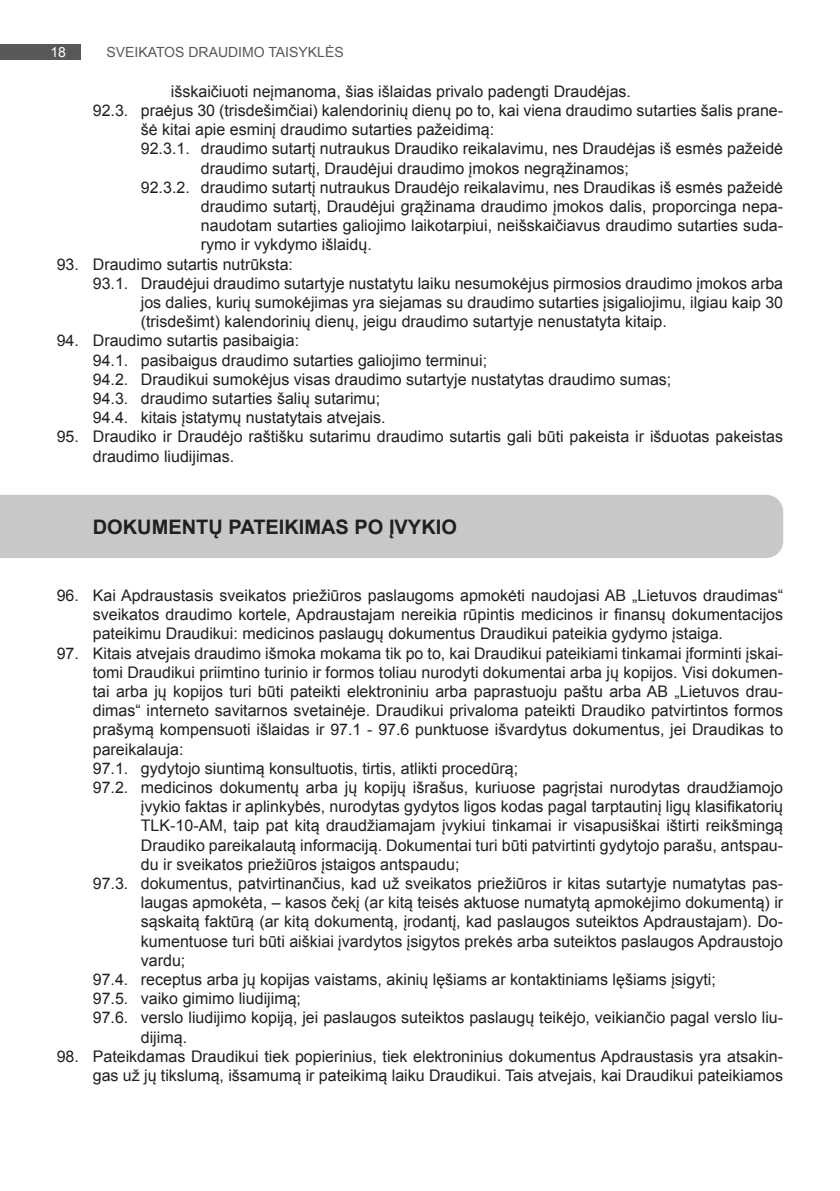
<style>
.page{position:relative;width:840px;height:1191px;background:#fff}
.page>*{position:absolute;margin:0;border:0;box-sizing:border-box;transform-origin:0 0}
.t1{font:700 20px "Arial";color:#231f20}
.t2{font:16px/19.2px "Arial";color:#231f20}
.t3{font:14px "Arial";color:#57585a}
.t4{font:14px "Arial";color:#fff}
</style>
<div class="page">
<div style="left:0;top:44px;width:80px;height:16px;background:#57585a"></div>
<div style="left:0;top:495px;width:782px;height:63px;background:#c7c8ca"></div>
<p class="t4" style="left:50px;top:43px;width:17px">18</p>
<p class="t3" style="left:106px;top:43px;width:239px">SVEIKATOS DRAUDIMO TAISYKLĖS</p>
<p class="t2" style="left:171px;top:82px;width:461px">išskaičiuoti neįmanoma, šias išlaidas privalo padengti Draudėjas.</p>
<p class="t2" style="left:93px;top:101px;width:691px">92.3. praėjus 30 (trisdešimčiai) kalendorinių dienų po to, kai viena draudimo sutarties šalis prane-</p>
<p class="t2" style="left:141px;top:120px;width:355px">šė kitai apie esminį draudimo sutarties pažeidimą:</p>
<p class="t2" style="left:141px;top:139px;width:643px">92.3.1. draudimo sutartį nutraukus Draudiko reikalavimu, nes Draudėjas iš esmės pažeidė</p>
<p class="t2" style="left:201px;top:158px;width:429px">draudimo sutartį, Draudėjui draudimo įmokos negrąžinamos;</p>
<p class="t2" style="left:141px;top:178px;width:643px">92.3.2. draudimo sutartį nutraukus Draudėjo reikalavimu, nes Draudikas iš esmės pažeidė</p>
<p class="t2" style="left:201px;top:197px;width:583px">draudimo sutartį, Draudėjui grąžinama draudimo įmokos dalis, proporcinga nepa-</p>
<p class="t2" style="left:201px;top:216px;width:583px">naudotam sutarties galiojimo laikotarpiui, neišskaičiavus draudimo sutarties suda-</p>
<p class="t2" style="left:201px;top:235px;width:172px">rymo ir vykdymo išlaidų.</p>
<p class="t2" style="left:57px;top:254px;width:238px">93. Draudimo sutartis nutrūksta:</p>
<p class="t2" style="left:93px;top:274px;width:691px">93.1. Draudėjui draudimo sutartyje nustatytu laiku nesumokėjus pirmosios draudimo įmokos arba</p>
<p class="t2" style="left:141px;top:293px;width:643px">jos dalies, kurių sumokėjimas yra siejamas su draudimo sutarties įsigaliojimu, ilgiau kaip 30</p>
<p class="t2" style="left:141px;top:312px;width:527px">(trisdešimt) kalendorinių dienų, jeigu draudimo sutartyje nenustatyta kitaip.</p>
<p class="t2" style="left:93px;top:331px;width:579px;text-indent:-36px">94. Draudimo sutartis pasibaigia:<br>94.1. pasibaigus draudimo sutarties galiojimo terminui;<br>94.2. Draudikui sumokėjus visas draudimo sutartyje nustatytas draudimo sumas; 94.3. draudimo sutarties šalių sutarimu;<br>94.4. kitais įstatymų nustatytais atvejais.</p>
<p class="t2" style="left:93px;top:427px;width:691px;text-indent:-36px">95. Draudiko ir Draudėjo raštišku sutarimu draudimo sutartis gali būti pakeista ir išduotas pakeistas draudimo liudijimas.</p>
<p class="t1" style="left:93px;top:513px;width:365px">DOKUMENTŲ PATEIKIMAS PO ĮVYKIO</p>
<p class="t2" style="left:93px;top:586px;width:691px;text-align:justify;text-indent:-36px">96. Kai Apdraustasis sveikatos priežiūros paslaugoms apmokėti naudojasi AB „Lietuvos draudimas“ sveikatos draudimo kortele, Apdraustajam nereikia rūpintis medicinos ir finansų dokumentacijos pateikimu Draudikui: medicinos paslaugų dokumentus Draudikui pateikia gydymo įstaiga.</p>
<p class="t2" style="left:57px;top:643px;width:727px">97. Kitais atvejais draudimo išmoka mokama tik po to, kai Draudikui pateikiami tinkamai įforminti įskai-</p>
<p class="t2" style="left:93px;top:662px;width:691px">tomi Draudikui priimtino turinio ir formos toliau nurodyti dokumentai arba jų kopijos. Visi dokumen-</p>
<p class="t2" style="left:93px;top:682px;width:691px">tai arba jų kopijos turi būti pateikti elektroniniu arba paprastuoju paštu arba AB „Lietuvos drau-</p>
<p class="t2" style="left:93px;top:701px;width:691px">dimas“ interneto savitarnos svetainėje. Draudikui privaloma pateikti Draudiko patvirtintos formos</p>
<p class="t2" style="left:93px;top:720px;width:691px">prašymą kompensuoti išlaidas ir 97.1 - 97.6 punktuose išvardytus dokumentus, jei Draudikas to</p>
<p class="t2" style="left:93px;top:739px;width:92px">pareikalauja:</p>
<p class="t2" style="left:93px;top:758px;width:427px">97.1. gydytojo siuntimą konsultuotis, tirtis, atlikti procedūrą;</p>
<p class="t2" style="left:93px;top:778px;width:691px">97.2. medicinos dokumentų arba jų kopijų išrašus, kuriuose pagrįstai nurodytas draudžiamojo</p>
<p class="t2" style="left:141px;top:797px;width:643px">įvykio faktas ir aplinkybės, nurodytas gydytos ligos kodas pagal tarptautinį ligų klasifikatorių</p>
<p class="t2" style="left:141px;top:816px;width:643px">TLK-10-AM, taip pat kitą draudžiamajam įvykiui tinkamai ir visapusiškai ištirti reikšmingą</p>
<p class="t2" style="left:141px;top:835px;width:643px">Draudiko pareikalautą informaciją. Dokumentai turi būti patvirtinti gydytojo parašu, antspau-</p>
<p class="t2" style="left:141px;top:854px;width:320px">du ir sveikatos priežiūros įstaigos antspaudu;</p>
<p class="t2" style="left:93px;top:874px;width:691px">97.3. dokumentus, patvirtinančius, kad už sveikatos priežiūros ir kitas sutartyje numatytas pas-</p>
<p class="t2" style="left:141px;top:893px;width:643px">laugas apmokėta, – kasos čekį (ar kitą teisės aktuose numatytą apmokėjimo dokumentą) ir</p>
<p class="t2" style="left:141px;top:912px;width:643px">sąskaitą faktūrą (ar kitą dokumentą, įrodantį, kad paslaugos suteiktos Apdraustajam). Do-</p>
<p class="t2" style="left:141px;top:931px;width:643px">kumentuose turi būti aiškiai įvardytos įsigytos prekės arba suteiktos paslaugos Apdraustojo</p>
<p class="t2" style="left:141px;top:950px;width:46px">vardu;</p>
<p class="t2" style="left:93px;top:970px;width:624px">97.4. receptus arba jų kopijas vaistams, akinių lęšiams ar kontaktiniams lęšiams įsigyti;</p>
<p class="t2" style="left:93px;top:989px;width:210px">97.5. vaiko gimimo liudijimą;</p>
<p class="t2" style="left:93px;top:1008px;width:691px">97.6. verslo liudijimo kopiją, jei paslaugos suteiktos paslaugų teikėjo, veikiančio pagal verslo liu-</p>
<p class="t2" style="left:141px;top:1027px;width:48px">dijimą.</p>
<p class="t2" style="left:57px;top:1046px;width:727px;text-align:right">98. Pateikdamas Draudikui tiek popierinius, tiek elektroninius dokumentus Apdraustasis yra atsakin&shy;gas už jų tikslumą, išsamumą ir pateikimą laiku Draudikui. Tais atvejais, kai Draudikui pateikiamos</p>
</div>
